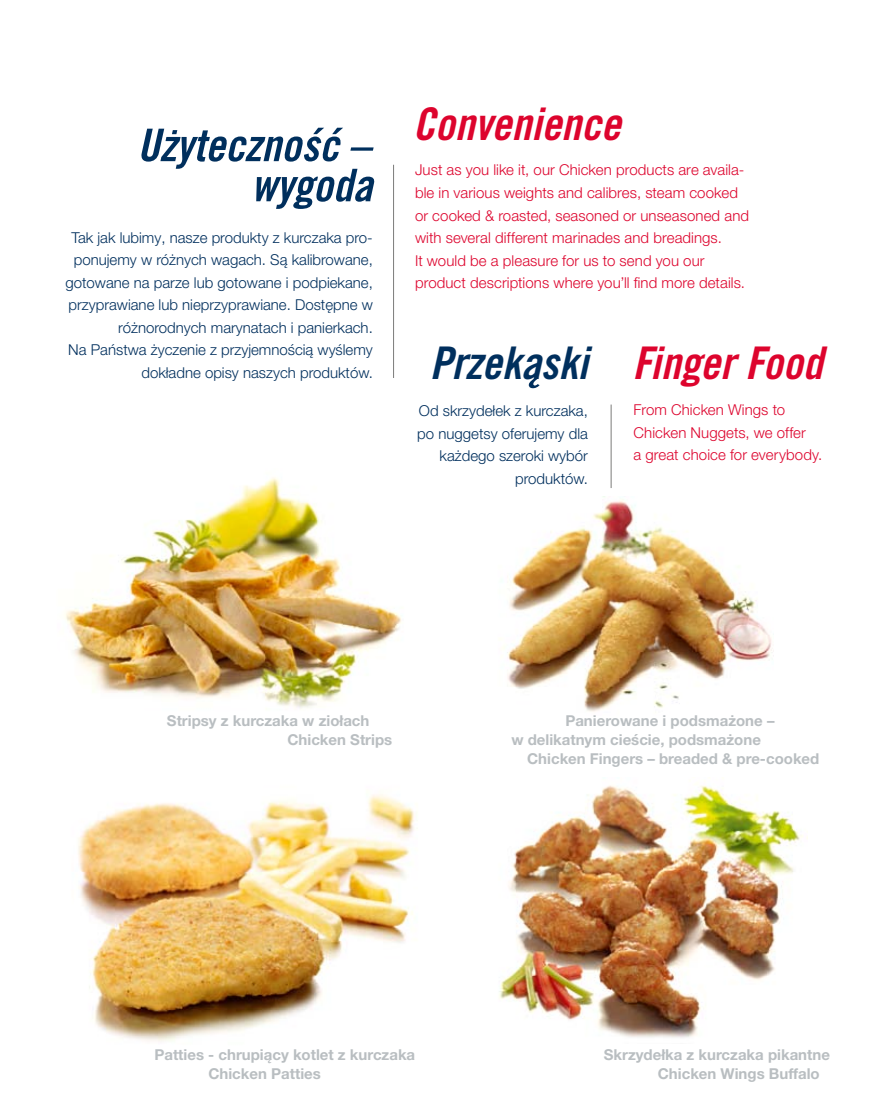
<style>
.page{position:relative;width:893px;height:1106px;background:#fff}
.page>*{position:absolute;margin:0;border:0;box-sizing:border-box;transform-origin:0 0}
.t1{font:45px "Trade Gothic LT Std Bd Cn 20 Obl";letter-spacing:-.005em;color:#dd042d}
.t2{font:300 15px/22.5px "Helvetica Neue LT Pro";color:#002f5d;text-align:right}
.t3{font:300 15px/22.5px "Helvetica Neue LT Pro";letter-spacing:.005em;color:#dd042d}
.t4{font:700 15px/18.8px "Helvetica Neue LT Pro";color:#b9bec1}
.s1{color:#002f5d}
</style>
<div class="page">
<img style="left:65px;top:477px;width:336px;height:232px">
<img style="left:78px;top:794px;width:336px;height:247px">
<img style="left:503px;top:496px;width:269px;height:216px">
<img style="left:499px;top:785px;width:304px;height:253px">
<hr style="left:393px;top:165px;width:1px;height:213px;background:#7b7b7a">
<svg style="left:141px;top:128px;width:234px;height:81px"></svg>
<hr style="left:611px;top:404px;width:1px;height:84px;background:#7b7b7a">
<svg style="left:529px;top:377px;width:11px;height:11px"></svg>
<p class="t2" style="left:65px;top:226px;width:309px">Tak jak lubimy, nasze produkty z kurczaka pro&shy;ponujemy w różnych wagach. Są kalibrowane, gotowane na parze lub gotowane i podpiekane, przyprawiane lub nieprzyprawiane. Dostępne w różnorodnych marynatach i panierkach.<br>Na Państwa życzenie z przyjemnością wyślemy dokładne opisy naszych produktów.</p>
<h1 class="t1" style="left:413px;top:97px;width:210px">Convenience</h1>
<p class="t3" style="left:415px;top:159px;width:336px">Just as you like it, our Chicken products are availa&shy;ble in various weights and calibres, steam cooked or cooked &amp; roasted, seasoned or unseasoned and with several different marinades and breadings.<br>It would be a pleasure for us to send you our product descriptions where you’ll find more details.</p>
<h1 class="t1" style="left:430px;top:335px;width:394px"><span class="s1">Przekaski</span> Finger Food</h1>
<p class="t2" style="left:417px;top:399px;width:172px">Od skrzydełek z kurczaka, po nuggetsy oferujemy dla każdego szeroki wybór produktów.</p>
<p class="t3" style="left:633px;top:398px;width:190px">From Chicken Wings to<br>Chicken Nuggets, we offer<br>a great choice for everybody.</p>
<p class="t4" style="left:287px;top:711px;width:106px;text-indent:-121px">Stripsy z kurczaka w ziołach<br>Chicken Strips</p>
<p class="t4" style="left:565px;top:711px;width:211px">Panierowane i podsmażone –</p>
<p class="t4" style="left:511px;top:730px;width:251px">w delikatnym cieście, podsmażone</p>
<p class="t4" style="left:527px;top:748px;width:294px">Chicken Fingers – breaded &amp; pre-cooked</p>
<p class="t4" style="left:208px;top:1044px;width:208px;text-indent:-54px">Patties - chrupiący kotlet z kurczaka<br>Chicken Patties</p>
<p class="t4" style="left:658px;top:1044px;width:174px;text-indent:-54px">Skrzydełka z kurczaka pikantne<br>Chicken Wings Buffalo</p>
</div>
